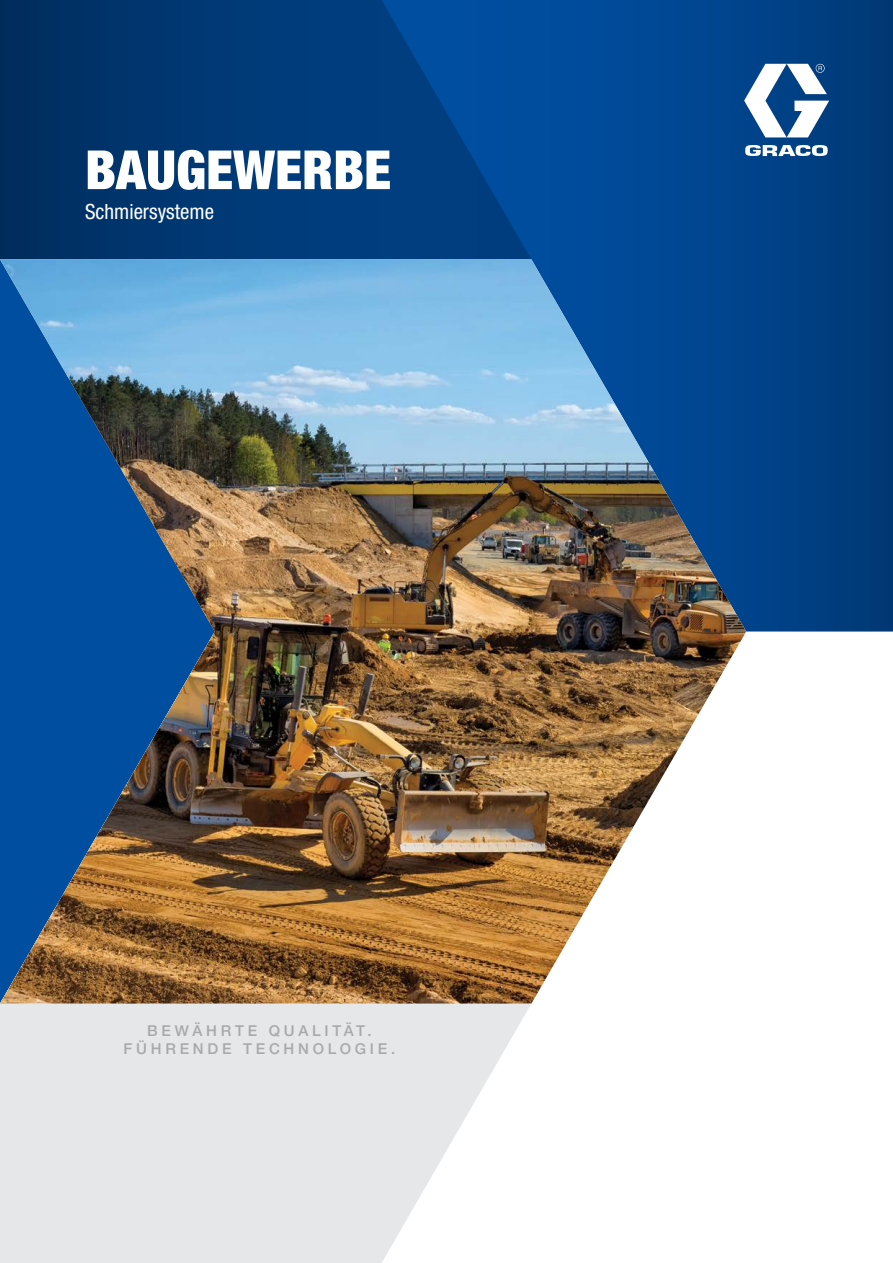
<style>
.page{position:relative;width:893px;height:1263px;background:#fff}
.page>*{position:absolute;margin:0;border:0;box-sizing:border-box;transform-origin:0 0}
.t1{font:900 condensed 54px "Helvetica Neue LTW1 G";color:#fff}
.t2{font:condensed 21px "Helvetica Neue LTW1 G";color:#fff}
.t3{font:500 15px/18px "Helvetica Neue LTW1 G";letter-spacing:.25em;color:#a7a9ac;text-align:center}
</style>
<div class="page">
<svg style="left:746px;top:0;width:147px;height:631px;background:#003d7f"></svg>
<svg style="left:0;top:0;width:746px;height:259px;background:#003f81"></svg>
<svg style="left:0;top:1003px;width:531px;height:260px;background:#e9eaea"></svg>
<img style="left:0;top:259px;width:746px;height:744px">
<svg style="left:744px;top:63px;width:85px;height:74px"></svg>
<svg style="left:745px;top:145px;width:83px;height:11px"></svg>
<h1 class="t1" style="left:85px;top:138px;width:308px">BAUGEWERBE</h1>
<h2 class="t2" style="left:85px;top:199px;width:131px">Schmiersysteme</h2>
<p class="t3" style="left:124px;top:1021px;width:273px">BEWÄHRTE QUALITÄT.<br>FÜHRENDE TECHNOLOGIE.</p>
</div>
